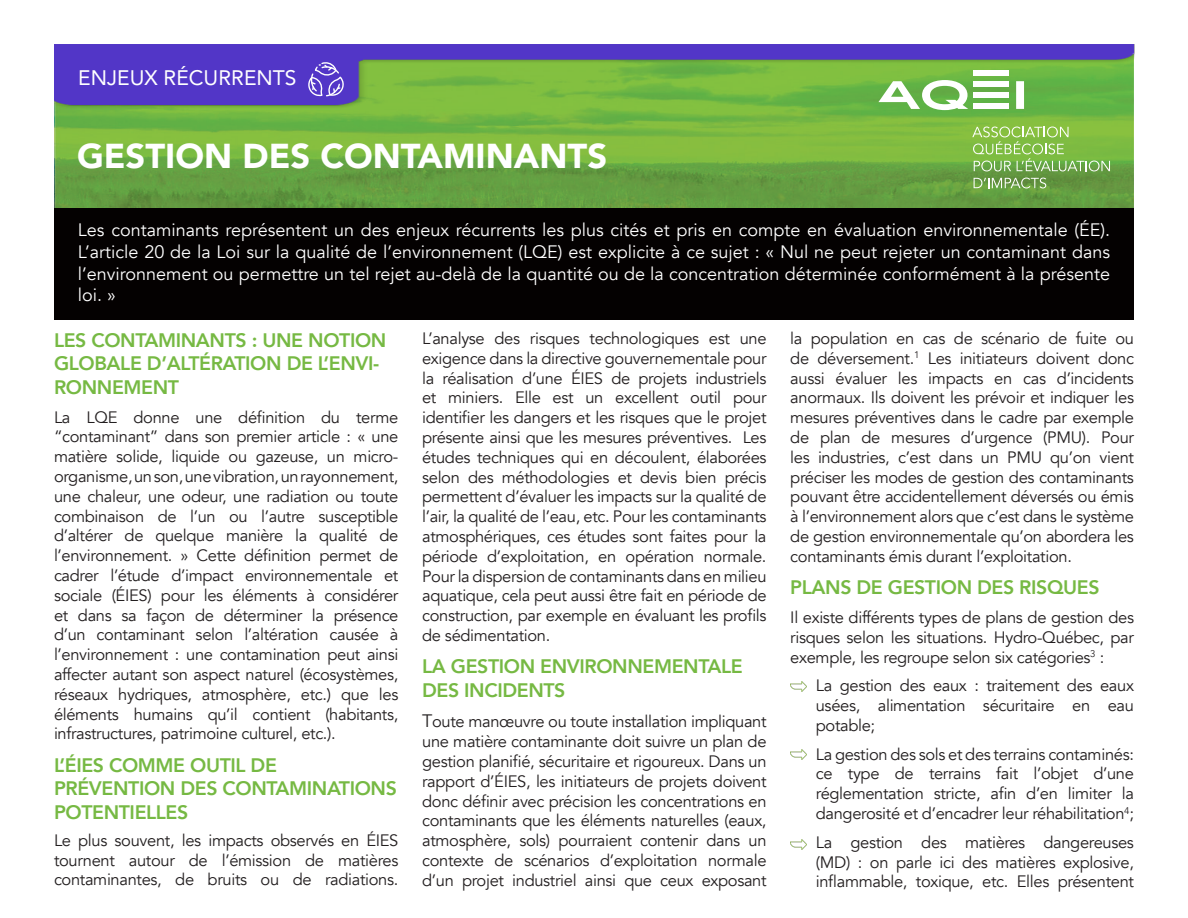
<style>
.page{position:relative;width:1188px;height:918px;background:#fff}
.page>*{position:absolute;margin:0;border:0;box-sizing:border-box;transform-origin:0 0}
.t1{font:900 34.5px "Avenir";color:#fff}
.t2{font:21px "Avenir";color:#fff}
.t3{font:800 19.5px/23.4px "Avenir";letter-spacing:-.02em;color:#76b943}
.t4{font:18px/21.6px "Avenir";color:#fff;text-align:justify}
.t5{font:16.5px/19.8px "Avenir";letter-spacing:-.02em;color:#231f20;text-align:justify}
.s1{font-size:18px}
</style>
<div class="page">
<img style="left:54px;top:115px;width:1080px;height:93px">
<svg style="left:972px;top:127px;width:138px;height:44px;background:#8ec25e"></svg>
<svg style="left:974px;top:178px;width:72px;height:10px"></svg>
<div style="left:54px;top:208px;width:1080px;height:112px;background:#040101"></div>
<img style="left:54px;top:45px;width:1080px;height:70px">
<svg style="left:308px;top:62px;width:36px;height:35px"></svg>
<img style="left:790px;top:681px;width:17px;height:11px">
<img style="left:790px;top:749px;width:17px;height:11px">
<img style="left:790px;top:840px;width:17px;height:10px">
<p class="t2" style="left:78px;top:61px;width:220px">ENJEUX RÉCURRENTS</p>
<p class="t1" style="left:77px;top:126px;width:532px">GESTION DES CONTAMINANTS</p>
<p class="t4" style="left:78px;top:220px;width:1034px">Les contaminants représentent un des enjeux récurrents les plus cités et pris en compte en évaluation environnementale (ÉE).<br>L’article 20 de la Loi sur la qualité de l’environnement (LQE) est explicite à ce sujet : « Nul ne peut rejeter un contaminant dans l’environnement ou permettre un tel rejet au-delà de la quantité ou de la concentration déterminée conformément à la présente loi. »</p>
<p class="t3" style="left:54px;top:328px;width:334px">LES CONTAMINANTS : UNE NOTION<br>GLOBALE D’ALTÉRATION DE L’ENVI-<br>RONNEMENT</p>
<p class="t5" style="left:54px;top:407px;width:346px">La LQE donne une définition du terme “contaminant” dans son premier article : « une matière solide, liquide ou gazeuse, un micro&shy;organisme, un son, une vibration, un rayonnement, une chaleur, une odeur, une radiation ou toute combinaison de l’un ou l’autre susceptible d’altérer de quelque manière la qualité de l’environnement. » Cette définition permet de cadrer l’étude d’impact environnementale et sociale (ÉIES) pour les éléments à considérer et dans sa façon de déterminer la présence d’un contaminant selon l’altération causée à l’environnement : une contamination peut ainsi affecter autant son aspect naturel (écosystèmes, réseaux hydriques, atmosphère, etc.) que les éléments humains qu’il contient (habitants, infrastructures, patrimoine culturel, etc.).</p>
<p class="t3" style="left:54px;top:753px;width:344px">L’ÉIES COMME OUTIL DE<br>PRÉVENTION DES CONTAMINATIONS<br>POTENTIELLES</p>
<p class="t5" style="left:54px;top:831px;width:346px">Le plus souvent, les impacts observés en ÉIES tournent autour de l’émission de matières contaminantes, de bruits ou de radiations.</p>
<p class="t5" style="left:790px;top:329px;width:345px">la population en cas de scénario de fuite ou de déversement.<sup>1</sup> Les initiateurs doivent donc aussi évaluer les impacts en cas d’incidents anormaux. Ils doivent les prévoir et indiquer les mesures préventives dans le cadre par exemple de plan de mesures d’urgence (PMU). Pour les industries, c’est dans un PMU qu’on vient préciser les modes de gestion des contaminants pouvant être accidentellement déversés ou émis à l’environnement alors que c’est dans le système de gestion environnementale qu’on abordera les contaminants émis durant l’exploitation.</p>
<p class="t3" style="left:790px;top:576px;width:311px">PLANS DE GESTION DES RISQUES</p>
<p class="t5" style="left:790px;top:608px;width:345px">Il existe différents types de plans de gestion des risques selon les situations. Hydro-Québec, par exemple, les regroupe selon six catégories<sup>3</sup> :</p>
<p class="t5" style="left:816px;top:676px;width:320px">La gestion des eaux : traitement des eaux usées, alimentation sécuritaire en eau potable;</p>
<p class="t5" style="left:816px;top:744px;width:320px">La gestion des sols et des terrains contaminés: ce type de terrains fait l’objet d’une réglementation stricte, afin d’en limiter la dangerosité et d’encadrer leur réhabilitation<sup>4</sup>;</p>
<p class="t5" style="left:816px;top:833px;width:320px">La gestion des matières dangereuses (MD) : on parle ici des matières explosive, inflammable, toxique, etc. Elles présentent</p>
<p class="t5" style="left:422px;top:329px;width:346px">L’analyse des risques technologiques est une exigence dans la directive gouvernementale pour la réalisation d’une ÉIES de projets industriels et miniers. Elle est un excellent outil pour identifier les dangers et les risques que le projet présente ainsi que les mesures préventives. Les études techniques qui en découlent, élaborées selon des méthodologies et devis bien précis permettent d’évaluer les impacts sur la qualité de l’air, la qualité de l’eau, etc. Pour les contaminants atmosphériques, ces études sont faites pour la période d’exploitation, en opération normale.<br>Pour la dispersion de contaminants dans en milieu aquatique, cela peut aussi être fait en période de construction, par exemple en évaluant les profils de sédimentation.</p>
<p class="t3" style="left:422px;top:655px;width:322px">LA GESTION ENVIRONNEMENTALE<br>DES INCIDENTS</p>
<p class="t5" style="left:422px;top:712px;width:346px"><span class="s1">T</span>oute manœuvre ou toute installation impliquant une matière contaminante doit suivre un plan de gestion planifié, sécuritaire et rigoureux. Dans un rapport d’ÉIES, les initiateurs de projets doivent donc définir avec précision les concentrations en contaminants que les éléments naturelles (eaux, atmosphère, sols) pourraient contenir dans un contexte de scénarios d’exploitation normale d’un projet industriel ainsi que ceux exposant</p>
</div>
